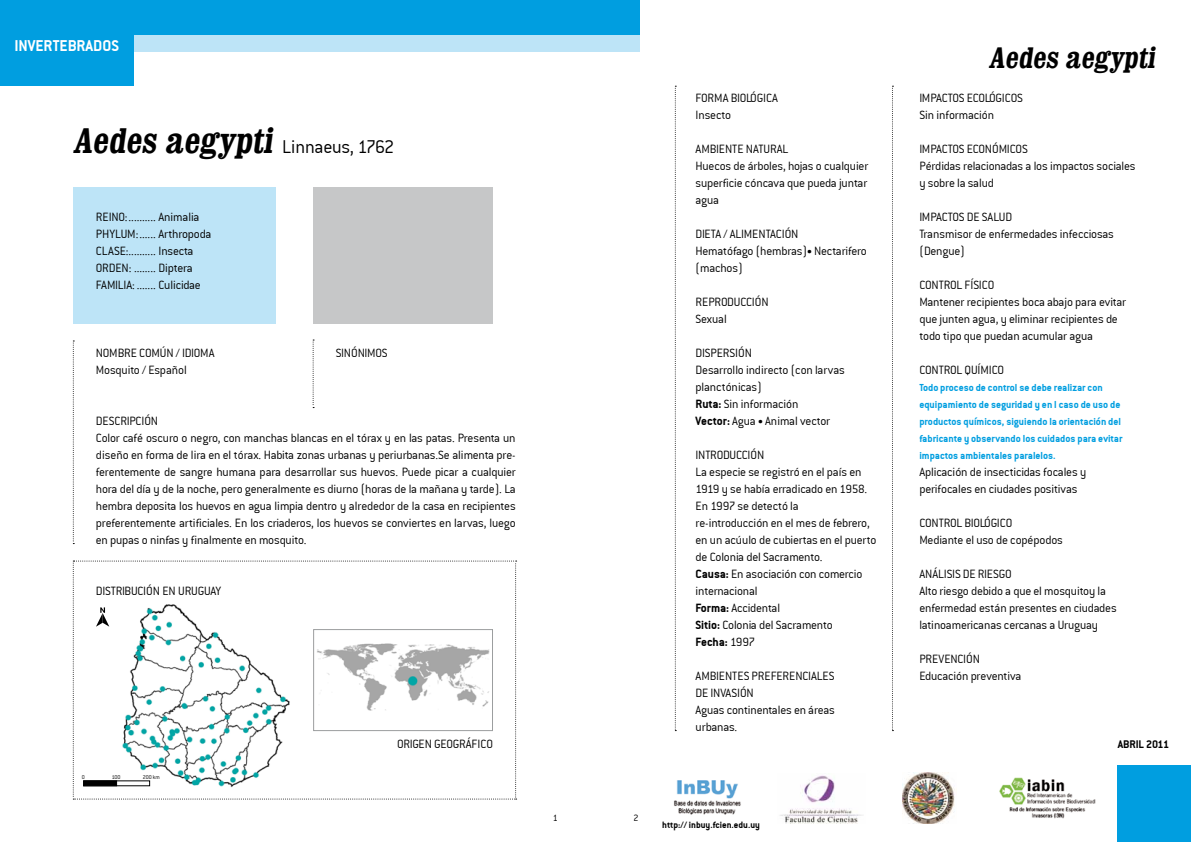
<style>
.page{position:relative;width:1191px;height:842px;background:#fff}
.page>*{position:absolute;margin:0;border:0;box-sizing:border-box;transform-origin:0 0}
.t1{font:700 condensed 30px "Clarendon";color:#000}
.t2{font:20px "Conduit ITCTT Light";letter-spacing:-.015em;color:#000}
.t3{font:17px "Conduit ITCTT Bold";color:#fff}
.t4{font:13px/17px "Conduit ITCTT Light";letter-spacing:-.015em;color:#000}
.t5{font:13px "Conduit ITCTT Bold";letter-spacing:-.005em;color:#000}
.t6{font:12px "Conduit ITCTT Bold";letter-spacing:-.01em;color:#000}
.t7{font:11px/17px "Conduit ITCTT Bold";color:#009ee0}
.t8{font:10px "Conduit ITCTT Bold";color:#000}
.t9{font:10px "Conduit ITCTT Light";color:#000}
.t10{font:6px "Conduit ITCTT Light";color:#000}
.s1{font-family:"Clarendon";font-weight:700;font-stretch:condensed;font-size:36px}
.s2{font-family:"Conduit ITCTT Bold";font-size:11px}
.s3{font-family:"Conduit ITCTT Bold"}
.s4{font-family:"Conduit ITCTT Light"}
</style>
<div class="page">
<div style="left:73px;top:187px;width:203px;height:136px;background:#bde4f7"></div>
<div style="left:313px;top:187px;width:180px;height:136px;background:#c6c7c8"></div>
<div style="left:0;top:34px;width:639px;height:17px;background:#bde4f7"></div>
<div style="left:0;top:0;width:639px;height:34px;background:#009ee0"></div>
<div style="left:0;top:17px;width:133px;height:68px;background:#009ee0"></div>
<div style="left:1117px;top:765px;width:74px;height:77px;background:#009ee0"></div>
<svg style="left:73px;top:340px;width:1px;height:204px"></svg>
<svg style="left:313px;top:340px;width:1px;height:68px"></svg>
<img style="left:674px;top:780px;width:67px;height:35px">
<img style="left:902px;top:773px;width:53px;height:51px">
<img style="left:780px;top:775px;width:83px;height:48px">
<img style="left:999px;top:778px;width:96px;height:41px">
<svg style="left:675px;top:86px;width:1px;height:645px"></svg>
<svg style="left:892px;top:86px;width:1px;height:645px"></svg>
<svg style="left:73px;top:561px;width:443px;height:238px"></svg>
<div style="left:83px;top:780px;width:34px;height:6px;background:#000"></div>
<div style="left:83px;top:780px;width:67px;height:6px;border:1px solid #000"></div>
<h3 class="t3" style="left:14px;top:36px;width:106px">INVERTEBRADOS</h3>
<h2 class="t2" style="left:73px;top:136px;width:322px"><span class="s1">Aedes aegypti</span> Linnaeus, 1762</h2>
<p class="t4" style="left:96px;top:208px;width:117px">REINO:.......... Animalia<br>PHYLUM:...... Arthropoda<br>CLASE:.......... Insecta<br>ORDEN: ........ Diptera<br>FAMILIA: ....... Culicidae</p>
<p class="t4" style="left:96px;top:344px;width:120px">NOMBRE COMÚN / IDIOMA<br>Mosquito / Español</p>
<p class="t4" style="left:336px;top:344px;width:53px">SINÓNIMOS</p>
<p class="t4" style="left:96px;top:412px;width:421px">DESCRIPCIÓN<br>Color café oscuro o negro, con manchas blancas en el tórax y en las patas. Presenta un diseño en forma de lira en el tórax. Habita zonas urbanas y periurbanas.Se alimenta pre&shy;ferentemente de sangre humana para desarrollar sus huevos. Puede picar a cualquier hora del día y de la noche, pero generalmente es diurno (horas de la mañana y tarde). La hembra deposita los huevos en agua limpia dentro y alrededor de la casa en recipientes preferentemente artificiales. En los criaderos, los huevos se conviertes en larvas, luego en pupas o ninfas y finalmente en mosquito.</p>
<p class="t4" style="left:96px;top:582px;width:127px">DISTRIBUCIÓN EN URUGUAY</p>
<p class="t10" style="left:82px;top:773px;width:5px">0</p>
<p class="t10" style="left:112px;top:773px;width:10px">100</p>
<p class="t10" style="left:143px;top:773px;width:19px">200 km</p>
<p class="t4" style="left:397px;top:735px;width:97px">ORIGEN GEOGRÁFICO</p>
<p class="t4" style="left:695px;top:89px;width:84px">FORMA BIOlóGICA<br>Insecto</p>
<p class="t4" style="left:695px;top:140px;width:13px">Ambiente</p>
<p class="t4" style="left:695px;top:140px;width:174px;text-indent:50px">natural<br>Huecos de árboles, hojas o cualquier superficie cóncava que pueda juntar agua</p>
<p class="t4" style="left:695px;top:225px;width:12px">Dieta</p>
<p class="t4" style="left:695px;top:225px;width:173px;text-indent:28px">/ ALIMENTACIÓN<br>Hematófago (hembras)<span class="s2">•</span> Nectarifero (machos)</p>
<p class="t4" style="left:695px;top:293px;width:33px">Reproducción<br>Sexual</p>
<p class="t4" style="left:695px;top:344px;width:151px">Dispersión<br>Desarrollo indirecto (con larvas planctónicas)<br><span class="s3">Ruta:</span> Sin información<br><span class="s3">Vector:</span> Agua <span class="s2">•</span> Animal vector</p>
<p class="t4" style="left:695px;top:446px;width:182px">Introducción<br>La especie se registró en el país en<br>1919 y se había erradicado en 1958.<br>En 1997 se detectó la<br>re-introducción en el mes de febrero, en un acúulo de cubiertas en el puerto de Colonia del Sacramento.<br><span class="s3">Causa:</span> En asociación con comercio internacional<br><span class="s3">Forma:</span> Accidental<br><span class="s3">Sitio:</span> Colonia del Sacramento</p>
<p class="t5" style="left:695px;top:634px;width:61px">Fecha: <span class="s4">1997</span></p>
<p class="t4" style="left:695px;top:667px;width:13px">Ambientes</p>
<p class="t4" style="left:751px;top:667px;width:7px">preferenciales</p>
<p class="t4" style="left:695px;top:685px;width:141px">de invasión<br>Aguas continentales en áreas urbanas.</p>
<p class="t9" style="left:553px;top:812px;width:7px">1</p>
<p class="t9" style="left:633px;top:812px;width:7px">2</p>
<p class="t8" style="left:662px;top:819px;width:99px">http:// inbuy.fcien.edu.uy</p>
<h1 class="t1" style="left:988px;top:39px;width:173px">Aedes aegypti</h1>
<p class="t4" style="left:919px;top:90px;width:76px;text-indent:47px">ecológicos<br>Sin información</p>
<p class="t4" style="left:919px;top:141px;width:218px">IMPACTOS ECONÓMICOS<br>Pérdidas relacionadas a los impactos sociales y sobre la salud</p>
<p class="t4" style="left:919px;top:209px;width:196px">IMPACTOS DE SALUD<br>Transmisor de enfermedades infecciosas (Dengue)</p>
<p class="t4" style="left:919px;top:277px;width:13px">Control</p>
<p class="t4" style="left:919px;top:90px;width:10px">Impactos</p>
<p class="t4" style="left:919px;top:277px;width:208px;text-indent:45px">físico<br>Mantener recipientes boca abajo para evitar que junten agua, y eliminar recipientes de todo tipo que puedan acumular agua</p>
<p class="t4" style="left:919px;top:362px;width:13px">Control</p>
<p class="t4" style="left:964px;top:362px;width:23px">químico</p>
<p class="t7" style="left:919px;top:379px;width:204px">Todo proceso de control se debe realizar con equipamiento de seguridad y en l caso de uso de productos químicos, siguiendo la orientación del fabricante y observando los cuidados para evitar impactos ambientales paralelos.</p>
<p class="t4" style="left:919px;top:463px;width:168px">Aplicación de insecticidas focales y perifocales en ciudades positivas</p>
<p class="t4" style="left:919px;top:514px;width:13px">Control</p>
<p class="t4" style="left:919px;top:514px;width:145px;text-indent:45px">biológico<br>Mediante el uso de copépodos</p>
<p class="t4" style="left:919px;top:565px;width:12px">Análisis</p>
<p class="t4" style="left:919px;top:565px;width:199px;text-indent:44px">de riesgo<br>Alto riesgo debido a que el mosquitoy la enfermedad están presentes en ciudades latinoamericanas cercanas a Uruguay</p>
<p class="t4" style="left:919px;top:650px;width:104px">Prevención<br>Educación preventiva</p>
<p class="t6" style="left:1117px;top:737px;width:53px">ABRIL 2011</p>
</div>
